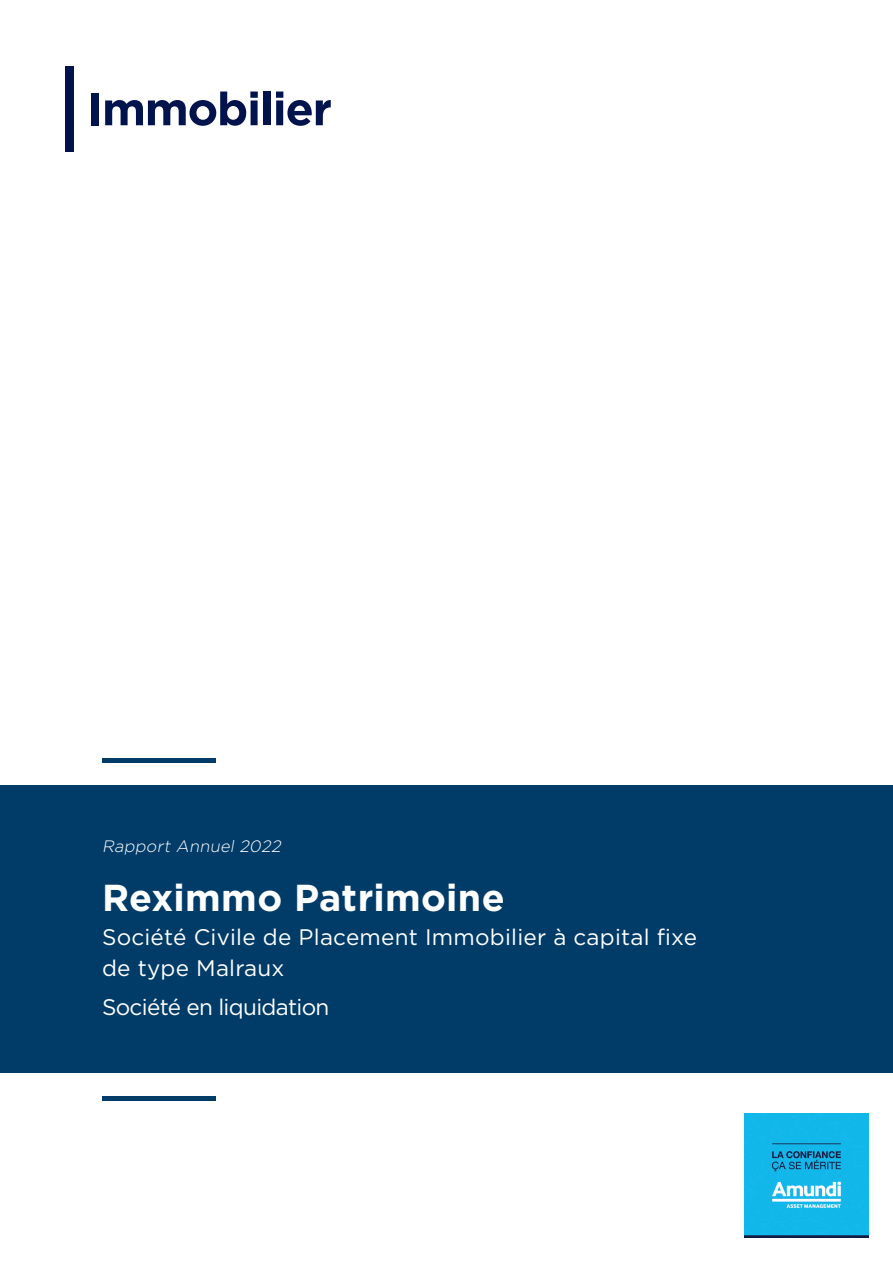
<style>
.page{position:relative;width:893px;height:1263px;background:#fff}
.page>*{position:absolute;margin:0;border:0;box-sizing:border-box;transform-origin:0 0}
.t1{font:700 37.5px "Gotham";letter-spacing:.01em;color:#fff}
.t2{font:22.5px/31px "Gotham";letter-spacing:.01em;color:#fff}
.t3{font:22.5px "Gotham";letter-spacing:-.03em;color:#fff}
.t4{font:italic 300 16.5px "Gotham";color:#fff}
</style>
<div class="page">
<div style="left:0;top:786px;width:893px;height:287px;background:#013c69"></div>
<hr style="left:102px;top:758px;width:114px;height:4px;background:#013c69">
<div style="left:102px;top:1096px;width:114px;height:5px;background:#013c69"></div>
<div style="left:65px;top:66px;width:9px;height:86px;background:#00134d"></div>
<div style="left:92px;top:93px;width:7px;height:32px;background:#00134d"></div>
<svg style="left:105px;top:92px;width:153px;height:34px"></svg>
<div style="left:263px;top:92px;width:7px;height:33px;background:#00134d"></div>
<svg style="left:276px;top:92px;width:55px;height:34px"></svg>
<img style="left:744px;top:1114px;width:124px;height:124px">
<p class="t4" style="left:102px;top:836px;width:184px">Rapport Annuel 2022</p>
<p class="t1" style="left:102px;top:873px;width:404px">Reximmo Patrimoine</p>
<p class="t2" style="left:102px;top:921px;width:596px">Société Civile de Placement Immobilier à capital fixe de type Malraux</p>
<p class="t3" style="left:102px;top:993px;width:229px">Société en liquidation</p>
</div>
